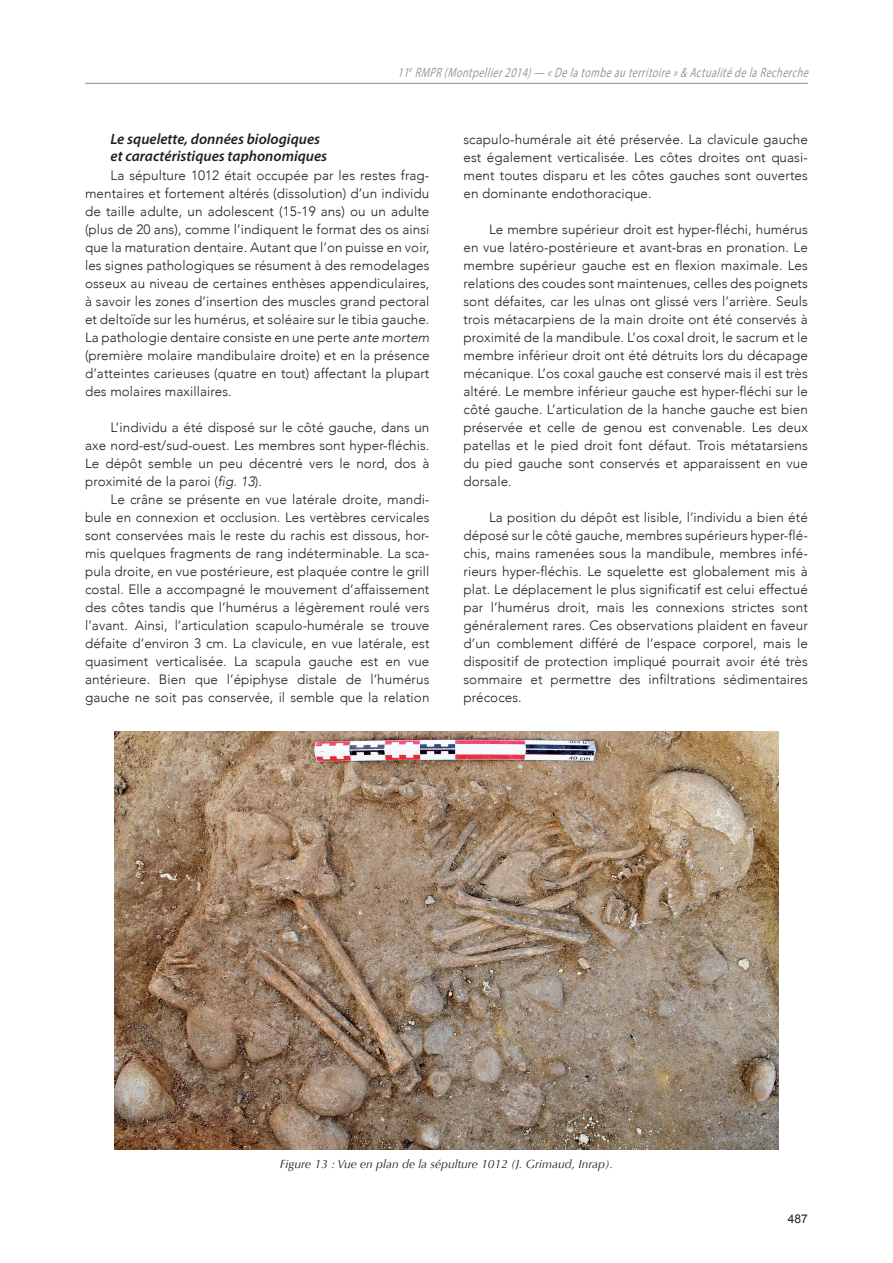
<style>
.page{position:relative;width:893px;height:1263px;background:#fff}
.page>*{position:absolute;margin:0;border:0;box-sizing:border-box;transform-origin:0 0}
.Titre_3{font:italic 600 15px/16.5px "Myriad Pro";color:#231f20}
.texte_1{font:300 13.5px/18px "Avenir";letter-spacing:.005em;color:#231f20;text-align:justify}
.t1{font:italic 13.5px "Myriad Pro";color:#97999c;scale:.75 1}
.légendes{font:italic 12px "Optima";color:#231f20}
.t2{font:12px "Arial";color:#231f20}
.s1{font-style:italic}
</style>
<div class="page">
<hr style="left:85px;top:83px;width:723px;height:1px;background:#769d79">
<img style="left:115px;top:732px;width:663px;height:417px">
<p class="t1" style="left:398px;top:64px;width:554px">11<sup>e</sup> RMPR(Montpellier2014)— «Delatombeauterritoire»&amp;ActualitédelaRecherche</p>
<p class="Titre_3" style="left:111px;top:130px;width:218px">Le squelette, données biologiques et caractéristiques taphonomiques</p>
<p class="texte_1" style="left:85px;top:166px;width:346px;text-indent:26px">La sépulture 1012 était occupée par les restes frag&shy;mentaires et fortement altérés (dissolution) d’un individu de taille adulte, un adolescent (15-19 ans) ou un adulte (plus de 20 ans), comme l’indiquent le format des os ainsi que la maturation dentaire. Autant que l’on puisse en voir, les signes pathologiques se résument à des remodelages osseux au niveau de certaines enthèses appendiculaires, à savoir les zones d’insertion des muscles grand pectoral et deltoïde sur les humérus, et soléaire sur le tibia gauche.<br>La pathologie dentaire consiste en une perte <span class="s1">ante mortem </span>(première molaire mandibulaire droite) et en la présence d’atteintes carieuses (quatre en tout) affectant la plupart des molaires maxillaires.</p>
<p class="texte_1" style="left:85px;top:418px;width:346px;text-indent:26px">L’individu a été disposé sur le côté gauche, dans un axe nord-est/sud-ouest. Les membres sont hyper-fléchis.<br>Le dépôt semble un peu décentré vers le nord, dos à proximité de la paroi (<span class="s1">fig. 13</span>).</p>
<p class="texte_1" style="left:85px;top:490px;width:346px;text-indent:26px">Le crâne se présente en vue latérale droite, mandi&shy;bule en connexion et occlusion. Les vertèbres cervicales sont conservées mais le reste du rachis est dissous, hor&shy;mis quelques fragments de rang indéterminable. La sca&shy;pula droite, en vue postérieure, est plaquée contre le grill costal. Elle a accompagné le mouvement d’affaissement des côtes tandis que l’humérus a légèrement roulé vers l’avant. Ainsi, l’articulation scapulo-humérale se trouve défaite d’environ 3 cm. La clavicule, en vue latérale, est quasiment verticalisée. La scapula gauche est en vue antérieure. Bien que l’épiphyse distale de l’humérus gauche ne soit pas conservée, il semble que la relation</p>
<p class="texte_1" style="left:463px;top:130px;width:346px">scapulo-humérale ait été préservée. La clavicule gauche est également verticalisée. Les côtes droites ont quasi&shy;ment toutes disparu et les côtes gauches sont ouvertes en dominante endothoracique.</p>
<p class="texte_1" style="left:463px;top:220px;width:346px;text-indent:26px">Le membre supérieur droit est hyper-fléchi, humérus en vue latéro-postérieure et avant-bras en pronation. Le membre supérieur gauche est en flexion maximale. Les relations des coudes sont maintenues, celles des poignets sont défaites, car les ulnas ont glissé vers l’arrière. Seuls trois métacarpiens de la main droite ont été conservés à proximité de la mandibule. L’os coxal droit, le sacrum et le membre inférieur droit ont été détruits lors du décapage mécanique. L’os coxal gauche est conservé mais il est très altéré. Le membre inférieur gauche est hyper-fléchi sur le côté gauche. L’articulation de la hanche gauche est bien préservée et celle de genou est convenable. Les deux patellas et le pied droit font défaut. Trois métatarsiens du pied gauche sont conservés et apparaissent en vue dorsale.</p>
<p class="texte_1" style="left:463px;top:508px;width:346px;text-indent:26px">La position du dépôt est lisible, l’individu a bien été déposé sur le côté gauche, membres supérieurs hyper-flé&shy;chis, mains ramenées sous la mandibule, membres infé&shy;rieurs hyper-fléchis. Le squelette est globalement mis à plat. Le déplacement le plus significatif est celui effectué par l’humérus droit, mais les connexions strictes sont généralement rares. Ces observations plaident en faveur d’un comblement différé de l’espace corporel, mais le dispositif de protection impliqué pourrait avoir été très sommaire et permettre des infiltrations sédimentaires précoces.</p>
<p class="légendes" style="left:280px;top:1157px;width:335px">Figure 13 : Vue en plan de la sépulture 1012 (J. Grimaud, Inrap).</p>
<p class="t2" style="left:788px;top:1210px;width:22px">487</p>
</div>
